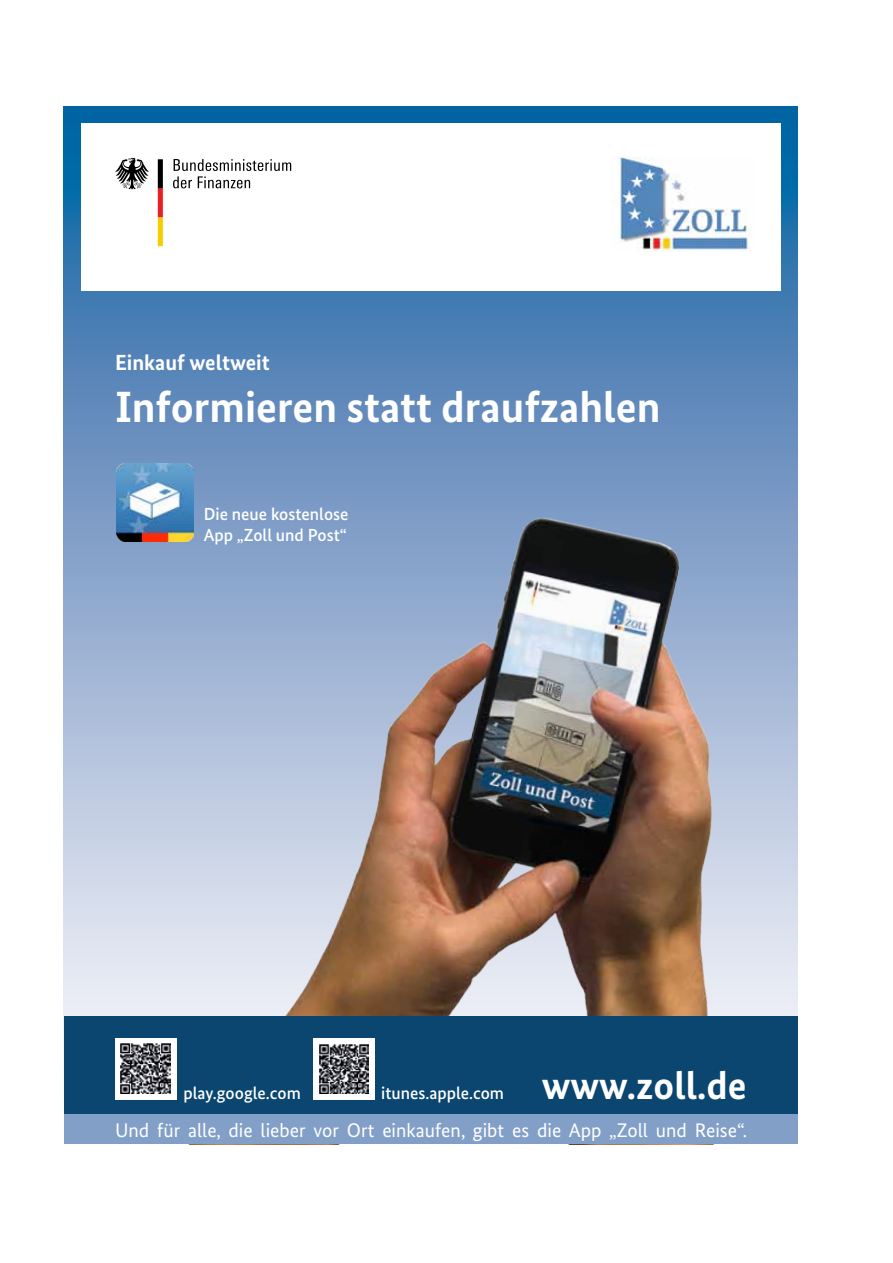
<style>
.page{position:relative;width:893px;height:1263px;background:#fff}
.page>*{position:absolute;margin:0;border:0;box-sizing:border-box;transform-origin:0 0}
.t1{font:700 43.8px "Bundes Sans";color:#fff}
.t2{font:700 39.45px "Bundes Sans";color:#fff}
.t3{font:700 21.9px "Bundes Sans";color:#fff}
.t4{font:19.65px "Bundes Sans";color:#fff}
.t5{font:500 17.55px/21px "Bundes Sans";color:#fff}
</style>
<div class="page">
<img style="left:64px;top:106px;width:734px;height:910px">
<div style="left:81px;top:123px;width:700px;height:168px;background:#fff"></div>
<div style="left:64px;top:1016px;width:734px;height:98px;background:#0a466f"></div>
<img style="left:611px;top:157px;width:138px;height:95px">
<div style="left:115px;top:1038px;width:62px;height:61px;background:#fff"></div>
<div style="left:313px;top:1038px;width:62px;height:61px;background:#fff"></div>
<img style="left:121px;top:1044px;width:50px;height:49px">
<div style="left:64px;top:1114px;width:734px;height:30px;background:#829fc8"></div>
<img style="left:116px;top:464px;width:78px;height:77px">
<svg style="left:115px;top:158px;width:34px;height:31px"></svg>
<svg style="left:158px;top:159px;width:5px;height:87px"></svg>
<svg style="left:173px;top:159px;width:118px;height:29px"></svg>
<img style="left:319px;top:1044px;width:50px;height:49px">
<p class="t3" style="left:115px;top:349px;width:156px">Einkauf weltweit</p>
<h1 class="t1" style="left:115px;top:380px;width:547px">Informieren statt draufzahlen</h1>
<p class="t5" style="left:204px;top:503px;width:146px">Die neue kostenlose<br>App „Zoll und Post“</p>
<h2 class="t2" style="left:542px;top:1062px;width:206px">www.zoll.de</h2>
<p class="t4" style="left:115px;top:1118px;width:633px">Und für alle, die lieber vor Ort einkaufen, gibt es die App „Zoll und Reise“.</p>
<p class="t5" style="left:183px;top:1083px;width:119px">play.google.com</p>
<p class="t5" style="left:381px;top:1082px;width:124px">itunes.apple.com</p>
</div>
